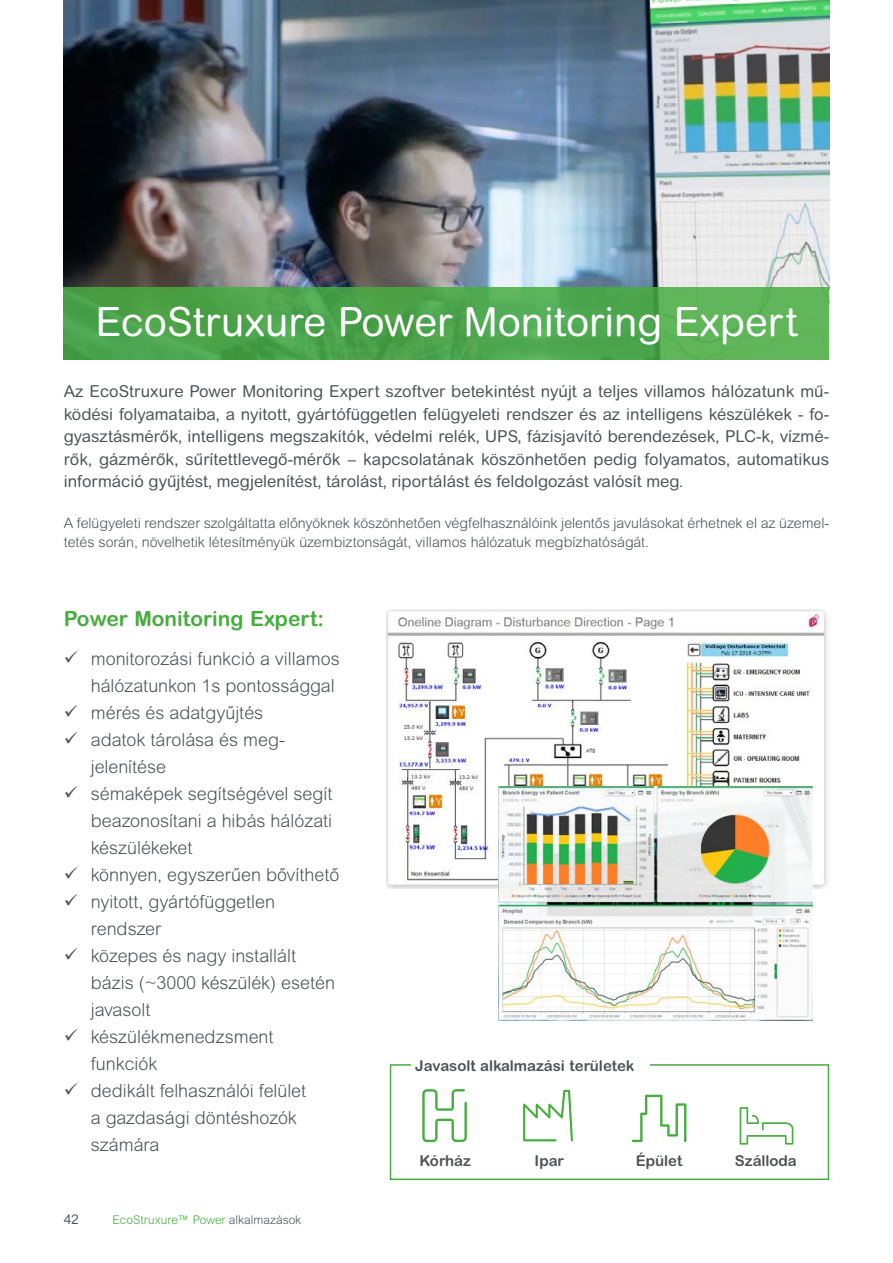
<style>
.page{position:relative;width:893px;height:1263px;background:#fff}
.page>*{position:absolute;margin:0;border:0;box-sizing:border-box;transform-origin:0 0}
.t1{font:40.5px "Arial Rounded MT Pro";color:#fff}
.t2{font:700 21px "Arial Rounded MT Pro";color:#48ad40}
.t3{font:300 18px/27px "Arial Rounded MT Pro";color:#505456}
.t4{font:16.5px/22.5px "Arial Rounded MT Pro";color:#505456;text-align:justify}
.t5{font:700 15px "Arial Rounded MT Pro";color:#505456}
.t6{font:300 14.25px/19.5px "Arial Rounded MT Pro";color:#505456}
.t7{font:13.5px "Arial Rounded MT Pro";color:#505456}
.t8{font:300 12px "Arial Rounded MT Pro";color:#48ad40}
.s1{color:#505456}
</style>
<div class="page">
<img style="left:64px;top:0;width:765px;height:287px">
<svg style="left:64px;top:287px;width:765px;height:72px;background:#50a84f"></svg>
<img style="left:387px;top:609px;width:440px;height:280px">
<img style="left:499px;top:787px;width:314px;height:233px">
<div style="left:390px;top:1064px;width:439px;height:116px;border:2px solid #48ad40"></div>
<div style="left:411px;top:1052px;width:238px;height:26px;background:#fff"></div>
<svg style="left:631px;top:1094px;width:56px;height:49px"></svg>
<svg style="left:422px;top:1089px;width:45px;height:54px"></svg>
<svg style="left:523px;top:1089px;width:51px;height:53px"></svg>
<svg style="left:739px;top:1107px;width:55px;height:38px"></svg>
<h1 class="t1" style="left:95px;top:298px;width:704px">EcoStruxure Power Monitoring Expert</h1>
<p class="t4" style="left:64px;top:380px;width:767px">Az EcoStruxure Power Monitoring Expert szoftver betekintést nyújt a teljes villamos hálózatunk mű&shy;ködési folyamataiba, a nyitott, gyártófüggetlen felügyeleti rendszer és az intelligens készülékek - fo&shy;gyasztásmérők, intelligens megszakítók, védelmi relék, UPS, fázisjavító berendezések, PLC-k, vízmé&shy;rők, gázmérők, sűrítettlevegő-mérők – kapcsolatának köszönhetően pedig folyamatos, automatikus információ gyűjtést, megjelenítést, tárolást, riportálást és feldolgozást valósít meg.</p>
<p class="t6" style="left:64px;top:513px;width:767px">A felügyeleti rendszer szolgáltatta előnyöknek köszönhetően végfelhasználóink jelentős javulásokat érhetnek el az üzemel&shy;tetés során, növelhetik létesítményük üzembiztonságát, villamos hálózatuk megbízhatóságát.</p>
<p class="t2" style="left:64px;top:606px;width:262px">Power Monitoring Expert:</p>
<p class="t3" style="left:64px;top:646px;width:277px;text-align:right">✓ monitorozási funkció a villamos hálózatunkon 1s pontossággal</p>
<p class="t3" style="left:64px;top:700px;width:201px">✓ mérés és adatgyűjtés</p>
<p class="t3" style="left:91px;top:727px;width:195px;text-indent:-27px">✓ adatok tárolása és meg&shy;jelenítése</p>
<p class="t3" style="left:91px;top:781px;width:243px;text-align:justify;text-indent:-27px">✓ sémaképek segítségével segít beazonosítani a hibás hálózati készülékeket</p>
<p class="t3" style="left:64px;top:862px;width:277px">✓ könnyen, egyszerűen bővíthető</p>
<p class="t3" style="left:91px;top:889px;width:186px;text-indent:-27px">✓ nyitott, gyártófüggetlen rendszer</p>
<p class="t3" style="left:91px;top:943px;width:246px;text-indent:-27px">✓ közepes és nagy installált bázis (~3000 készülék) esetén javasolt</p>
<p class="t3" style="left:91px;top:1024px;width:184px;text-indent:-27px">✓ készülékmenedzsment funkciók</p>
<p class="t3" style="left:91px;top:1078px;width:217px;text-indent:-27px">✓ dedikált felhasználói felület a gazdasági döntéshozók számára</p>
<p class="t7" style="left:64px;top:1211px;width:17px">42</p>
<p class="t8" style="left:113px;top:1213px;width:190px">EcoStruxure™ Power <span class="s1">alkalmazások</span></p>
<p class="t5" style="left:415px;top:1056px;width:221px">Javasolt alkalmazási területek</p>
<p class="t5" style="left:419px;top:1151px;width:53px">Kórház</p>
<p class="t5" style="left:535px;top:1151px;width:31px">Ipar</p>
<p class="t5" style="left:636px;top:1151px;width:48px">Épület</p>
<p class="t5" style="left:735px;top:1151px;width:64px">Szálloda</p>
</div>
